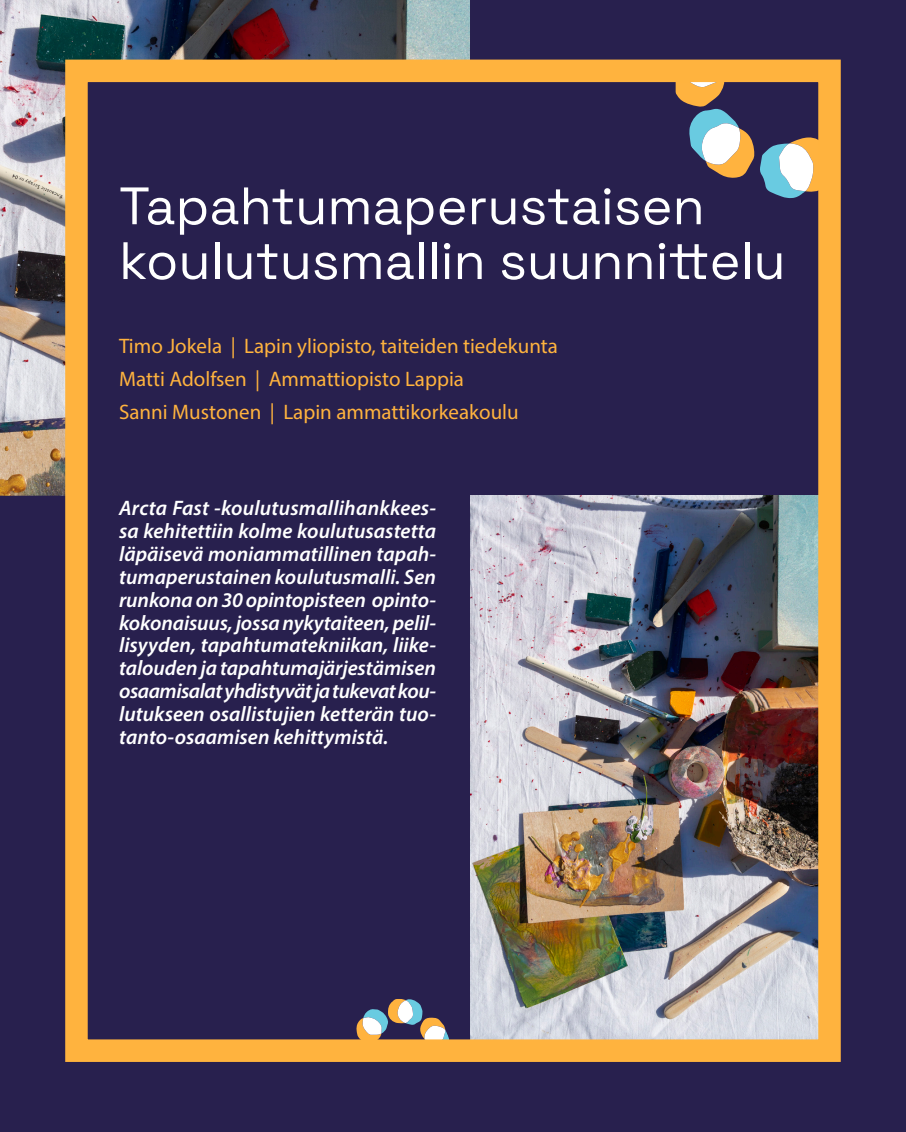
<style>
.page{position:relative;width:906px;height:1132px;background:#fff}
.page>*{position:absolute;margin:0;border:0;box-sizing:border-box;transform-origin:0 0}
.artikkelin_pääotsikk{font:52.5px/54.8px "Space Grotesk";color:#fff}
.ingressi{font:italic 21px/22.8px "Myriad Variable Concept";color:#fff;text-align:justify}
.kirjoittajatiedot{font:21px "Myriad Variable Concept Roman 2";color:#ffb33e}
</style>
<div class="page">
<div style="left:0;top:0;width:906px;height:1131px;background:#28204e"></div>
<img style="left:470px;top:495px;width:347px;height:543px">
<img style="left:0;top:0;width:470px;height:495px">
<svg style="left:675px;top:83px;width:142px;height:115px"></svg>
<svg style="left:356px;top:999px;width:93px;height:39px"></svg>
<div style="left:65px;top:60px;width:775px;height:1001px;border:22px solid #ffb33e"></div>
<p class="artikkelin_pääotsikk" style="left:119px;top:175px;width:668px">Tapahtumaperustaisen koulutusmallin suunnittelu</p>
<p class="kirjoittajatiedot" style="left:119px;top:333px;width:440px">Timo Jokela | Lapin yliopisto, taiteiden tiedekunta</p>
<p class="kirjoittajatiedot" style="left:119px;top:366px;width:346px">Matti Adolfsen | Ammattiopisto Lappia</p>
<p class="kirjoittajatiedot" style="left:119px;top:399px;width:401px">Sanni Mustonen | Lapin ammattikorkeakoulu</p>
<p class="ingressi" style="left:119px;top:497px;width:318px">Arcta Fast -koulutusmallihankkees&shy;sa kehitettiin kolme koulutusastetta läpäisevä moniammatillinen tapah&shy;tumaperustainen koulutusmalli. Sen runkona on 30 opintopisteen opinto&shy;kokonaisuus, jossa nykytaiteen, pelil&shy;lisyyden, tapahtumatekniikan, liike&shy;talouden ja tapahtumajärjestämisen osaamisalat yhdistyvät ja tukevat kou&shy;lutukseen osallistujien ketterän tuo&shy;tanto-osaamisen kehittymistä.</p>
</div>
